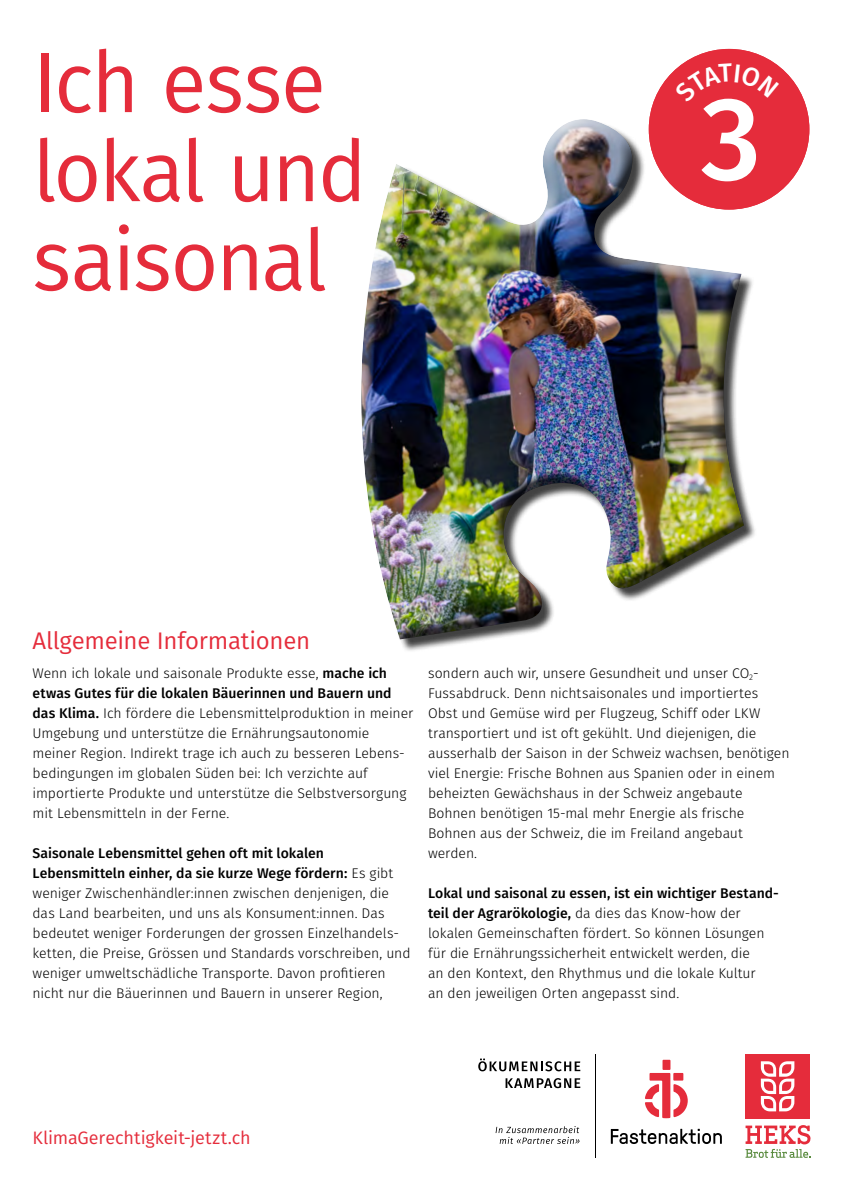
<style>
.page{position:relative;width:842px;height:1191px;background:#fff}
.page>*{position:absolute;margin:0;border:0;box-sizing:border-box;transform-origin:0 0}
.t1{font:500 118.1px "Fira Sans";color:#fff}
.t2{font:85px/89px "Fira Sans";letter-spacing:-.03em;color:#e52c3b}
.t3{font:24px "Fira Sans";letter-spacing:-.015em;color:#e52c3b}
.t4{font:18px "Fira Sans";letter-spacing:-.005em;color:#e52c3b}
.t5{font:300 14px/20px "Fira Sans";letter-spacing:-.005em;color:#000}
.s1{font-weight:500}
</style>
<div class="page">
<hr style="left:595px;top:1054px;width:1px;height:103px;background:#000">
<svg style="left:496px;top:1126px;width:83px;height:18px"></svg>
<svg style="left:478px;top:1058px;width:102px;height:13px"></svg>
<svg style="left:506px;top:1078px;width:74px;height:10px"></svg>
<svg style="left:745px;top:1125px;width:66px;height:32px"></svg>
<div style="left:745px;top:1054px;width:65px;height:64px;background:#e52c3b"></div>
<svg style="left:761px;top:1061px;width:33px;height:50px"></svg>
<div style="left:662px;top:1059px;width:8px;height:11px;background:#e52c3b"></div>
<svg style="left:645px;top:1073px;width:43px;height:45px"></svg>
<svg style="left:611px;top:1128px;width:111px;height:16px"></svg>
<div style="left:649px;top:49px;width:160px;height:160px;background:#e52c3b;border-radius:50%"></div>
<img style="left:361px;top:105px;width:292px;height:486px">
<img style="left:386px;top:135px;width:371px;height:516px">
<h2 class="t2" style="left:33px;top:36px;width:336px">Ich esse lokal und saisonal</h2>
<h1 class="t1" style="left:701px;top:44px;width:62px">3</h1>
<h1 class="t1" style="left:700px;top:44px;width:63px">5</h1>
<h3 class="t3" style="left:33px;top:623px;width:279px">Allgemeine Informationen</h3>
<p class="t5" style="left:33px;top:662px;width:382px">Wenn ich lokale und saisonale Produkte esse, <span class="s1">mache ich etwas Gutes für die lokalen Bäuerinnen und Bauern und das Klima.</span> Ich fördere die Lebensmittelproduktion in meiner Umgebung und unterstütze die Ernährungsautonomie meiner Region. Indirekt trage ich auch zu besseren Lebens&shy;bedingungen im globalen Süden bei: Ich verzichte auf importierte Produkte und unterstütze die Selbstversorgung mit Lebensmitteln in der Ferne.</p>
<p class="t5" style="left:33px;top:842px;width:379px"><span class="s1">Saisonale Lebensmittel gehen oft mit lokalen Lebensmitteln einher, da sie kurze Wege fördern:</span> Es gibt weniger Zwischenhändler:innen zwischen denjenigen, die das Land bearbeiten, und uns als Konsument:innen. Das bedeutet weniger Forderungen der grossen Einzelhandels&shy;ketten, die Preise, Grössen und Standards vorschreiben, und weniger umweltschädliche Transporte. Davon profitieren nicht nur die Bäuerinnen und Bauern in unserer Region,</p>
<p class="t5" style="left:428px;top:663px;width:363px">sondern auch wir, unsere Gesundheit und unser CO<sub>2</sub>- Fussabdruck. Denn nichtsaisonales und importiertes Obst und Gemüse wird per Flugzeug, Schiff oder LKW transportiert und ist oft gekühlt. Und diejenigen, die ausserhalb der Saison in der Schweiz wachsen, benötigen viel Energie: Frische Bohnen aus Spanien oder in einem beheizten Gewächshaus in der Schweiz angebaute Bohnen benötigen 15-mal mehr Energie als frische Bohnen aus der Schweiz, die im Freiland angebaut werden.</p>
<p class="t5" style="left:428px;top:883px;width:352px"><span class="s1">Lokal und saisonal zu essen, ist ein wichtiger Bestand&shy;teil der Agrarökologie,</span> da dies das Know-how der lokalen Gemeinschaften fördert. So können Lösungen für die Ernährungssicherheit entwickelt werden, die<br>an den Kontext, den Rhythmus und die lokale Kultur<br>an den jeweiligen Orten angepasst sind.</p>
<p class="t4" style="left:33px;top:1124px;width:220px">KlimaGerechtigkeit-jetzt.ch</p>
</div>
